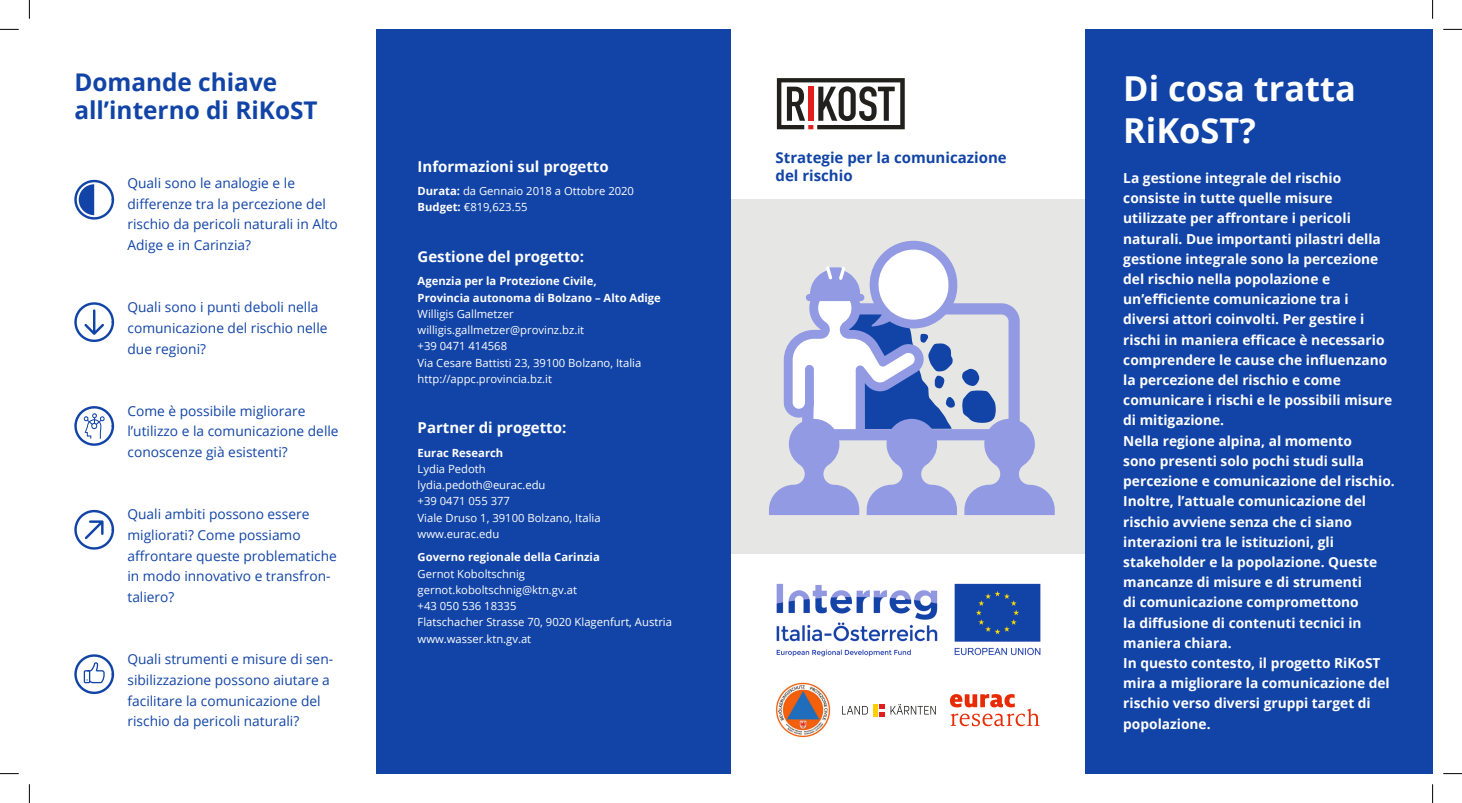
<style>
.page{position:relative;width:1462px;height:803px;background:#fff}
.page>*{position:absolute;margin:0;border:0;box-sizing:border-box;transform-origin:0 0}
.t1{font:700 34.38px/42.8px "Open Sans";color:#fff}
.t2{font:700 24.38px/28.2px "Open Sans";color:#1144a6}
.t3{font:700 15px "Open Sans";color:#fff}
.t4{font:700 15px/18px "Open Sans";color:#1144a6}
.t5{font:700 13.75px/20.2px "Open Sans";color:#fff}
.t6{font:13.75px/20.8px "Open Sans";color:#1144a6}
.t7{font:11.25px/16.2px "Open Sans";color:#fff}
.t8{font:700 11.25px/16.2px "Open Sans";color:#fff}
.s1{font-weight:700}
</style>
<div class="page">
<img style="left:776px;top:583px;width:265px;height:74px">
<div style="left:731px;top:200px;width:354px;height:354px;background:#e6e6e5"></div>
<svg style="left:764px;top:199px;width:295px;height:316px"></svg>
<img style="left:775px;top:682px;width:56px;height:55px">
<svg style="left:950px;top:694px;width:89px;height:32px"></svg>
<svg style="left:842px;top:704px;width:94px;height:12px"></svg>
<div style="left:873px;top:704px;width:5px;height:12px;background:#fed000"></div>
<div style="left:1085px;top:29px;width:348px;height:744px;background:#1144a6"></div>
<div style="left:377px;top:29px;width:354px;height:744px;background:#1144a6"></div>
<svg style="left:74px;top:179px;width:40px;height:41px"></svg>
<svg style="left:74px;top:302px;width:40px;height:40px"></svg>
<svg style="left:74px;top:509px;width:40px;height:41px"></svg>
<svg style="left:74px;top:406px;width:40px;height:40px"></svg>
<svg style="left:74px;top:654px;width:40px;height:40px"></svg>
<svg style="left:777px;top:78px;width:128px;height:51px"></svg>
<svg style="left:0;top:29px;width:19px;height:1px"></svg>
<svg style="left:1443px;top:29px;width:19px;height:1px"></svg>
<svg style="left:0;top:773px;width:19px;height:1px"></svg>
<svg style="left:1443px;top:773px;width:19px;height:1px"></svg>
<svg style="left:29px;top:0;width:1px;height:19px"></svg>
<svg style="left:29px;top:784px;width:1px;height:19px"></svg>
<svg style="left:1432px;top:0;width:1px;height:19px"></svg>
<svg style="left:1432px;top:784px;width:1px;height:19px"></svg>
<h2 class="t2" style="left:74px;top:67px;width:245px">Domande chiave all’interno di RiKoST</h2>
<p class="t6" style="left:127px;top:172px;width:212px">Quali sono le analogie e le differenze tra la percezione del rischio da pericoli naturali in Alto<br>Adige e in Carinzia?</p>
<p class="t6" style="left:127px;top:296px;width:202px">Quali sono i punti deboli nella comunicazione del rischio nelle due regioni?</p>
<p class="t6" style="left:127px;top:400px;width:213px">Come è possibile migliorare l’utilizzo e la comunicazione delle conoscenze già esistenti?</p>
<p class="t6" style="left:127px;top:503px;width:211px">Quali ambiti possono essere migliorati? Come possiamo affrontare queste problematiche in modo innovativo e transfron&shy;taliero?</p>
<p class="t6" style="left:127px;top:648px;width:207px">Quali strumenti e misure di sen&shy;sibilizzazione possono aiutare a facilitare la comunicazione del rischio da pericoli naturali?</p>
<p class="t3" style="left:418px;top:156px;width:193px">Informazioni sul progetto</p>
<p class="t7" style="left:418px;top:183px;width:218px"><span class="s1">Durata:</span> da Gennaio 2018 a Ottobre 2020<br><span class="s1">Budget:</span> €819,623.55</p>
<p class="t3" style="left:418px;top:246px;width:168px">Gestione del progetto:</p>
<p class="t8" style="left:418px;top:273px;width:245px">Agenzia per la Protezione Civile,<br>Provincia autonoma di Bolzano – Alto Adige</p>
<p class="t7" style="left:418px;top:305px;width:225px">Willigis Gallmetzer willigis.gallmetzer@provinz.bz.it<br>+39 0471 414568<br>Via Cesare Battisti 23, 39100 Bolzano, Italia http://appc.provincia.bz.it</p>
<p class="t3" style="left:418px;top:417px;width:150px">Partner di progetto:</p>
<p class="t8" style="left:418px;top:444px;width:87px">Eurac Research</p>
<p class="t7" style="left:418px;top:460px;width:185px">Lydia Pedoth lydia.pedoth@eurac.edu<br>+39 0471 055 377<br>Viale Druso 1, 39100 Bolzano, Italia www.eurac.edu</p>
<p class="t8" style="left:418px;top:549px;width:184px">Governo regionale della Carinzia</p>
<p class="t7" style="left:418px;top:565px;width:256px">Gernot Koboltschnig gernot.koboltschnig@ktn.gv.at<br>+43 050 536 18335<br>Flatschacher Strasse 70, 9020 Klagenfurt, Austria www.wasser.ktn.gv.at</p>
<p class="t4" style="left:776px;top:148px;width:233px">Strategie per la comunicazione del rischio</p>
<h1 class="t1" style="left:1123px;top:66px;width:234px">Di cosa tratta<br>RiKoST?</h1>
<p class="t5" style="left:1123px;top:168px;width:273px">La gestione integrale del rischio consiste in tutte quelle misure utilizzate per affrontare i pericoli naturali. Due importanti pilastri della gestione integrale sono la percezione del rischio nella popolazione e un’efficiente comunicazione tra i diversi attori coinvolti. Per gestire i rischi in maniera efficace è necessario comprendere le cause che influenzano la percezione del rischio e come comunicare i rischi e le possibili misure di mitigazione.<br>Nella regione alpina, al momento<br>sono presenti solo pochi studi sulla percezione e comunicazione del rischio.<br>Inoltre, l’attuale comunicazione del rischio avviene senza che ci siano interazioni tra le istituzioni, gli stakeholder e la popolazione. Queste mancanze di misure e di strumenti<br>di comunicazione compromettono<br>la diffusione di contenuti tecnici in maniera chiara.<br>In questo contesto, il progetto RiKoST mira a migliorare la comunicazione del rischio verso diversi gruppi target di popolazione.</p>
</div>
